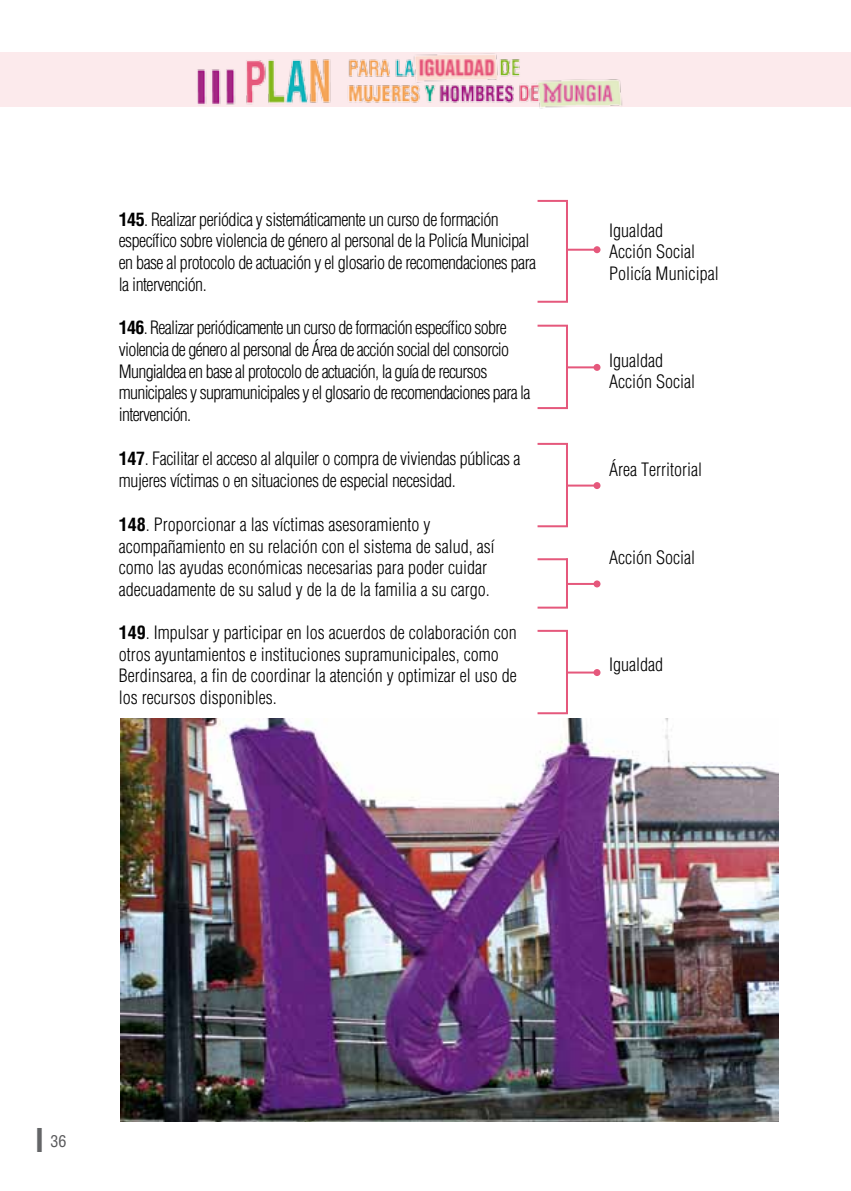
<style>
.page{position:relative;width:851px;height:1191px;background:#fff}
.page>*{position:absolute;margin:0;border:0;box-sizing:border-box;transform-origin:0 0}
.t1{font:300 condensed 18px/21.6px "Helvetica LT Std";color:#000}
.t2{font:300 condensed 18px/21.6px "Helvetica LT Std";letter-spacing:-.02em;color:#000}
.t3{font:300 condensed 18px/21.6px "Helvetica LT Std";letter-spacing:-.04em;color:#000}
.t4{font:condensed 16px "Helvetica LT Std";color:#58585a}
.s1{font-weight:700}
.s2{font-weight:700;font-size:32px;color:#646567}
</style>
<div class="page">
<img style="left:0;top:52px;width:850px;height:57px">
<hr style="left:850px;top:52px;width:1px;height:55px;background:#fceaec">
<hr style="left:537px;top:325px;width:31px;height:2px;background:#e5587c">
<hr style="left:566px;top:366px;width:31px;height:2px;background:#e5587c">
<hr style="left:537px;top:407px;width:31px;height:2px;background:#e5587c">
<hr style="left:566px;top:326px;width:2px;height:83px;background:#e5587c">
<div style="left:593px;top:364px;width:7px;height:7px;background:#e5587c;border-radius:50%"></div>
<hr style="left:537px;top:443px;width:31px;height:2px;background:#e5587c">
<hr style="left:566px;top:484px;width:31px;height:2px;background:#e5587c">
<hr style="left:537px;top:525px;width:31px;height:2px;background:#e5587c">
<hr style="left:566px;top:444px;width:2px;height:83px;background:#e5587c">
<div style="left:593px;top:482px;width:7px;height:7px;background:#e5587c;border-radius:50%"></div>
<hr style="left:537px;top:630px;width:31px;height:2px;background:#e5587c">
<hr style="left:566px;top:671px;width:31px;height:2px;background:#e5587c">
<hr style="left:537px;top:712px;width:31px;height:2px;background:#e5587c">
<hr style="left:566px;top:631px;width:2px;height:83px;background:#e5587c">
<div style="left:593px;top:669px;width:7px;height:7px;background:#e5587c;border-radius:50%"></div>
<hr style="left:537px;top:558px;width:31px;height:2px;background:#e5587c">
<hr style="left:566px;top:583px;width:31px;height:2px;background:#e5587c">
<hr style="left:537px;top:606px;width:31px;height:2px;background:#e5587c">
<hr style="left:566px;top:558px;width:2px;height:49px;background:#e5587c">
<div style="left:593px;top:580px;width:7px;height:7px;background:#e5587c;border-radius:50%"></div>
<hr style="left:537px;top:301px;width:31px;height:2px;background:#e5587c">
<hr style="left:537px;top:200px;width:31px;height:2px;background:#e5587c">
<hr style="left:566px;top:249px;width:31px;height:2px;background:#e5587c">
<hr style="left:566px;top:201px;width:2px;height:101px;background:#e5587c">
<div style="left:593px;top:246px;width:7px;height:7px;background:#e5587c;border-radius:50%"></div>
<img style="left:121px;top:719px;width:657px;height:402px">
<p class="t2" style="left:119px;top:208px;width:419px"><span class="s1">145</span>. Realizar periódica y sistemáticamente un curso de formación específico sobre violencia de género al personal de la Policía Municipal en base al protocolo de actuación y el glosario de recomendaciones para la intervención.</p>
<p class="t1" style="left:609px;top:219px;width:111px">Igualdad<br>Acción Social<br>Policía Municipal</p>
<p class="t3" style="left:119px;top:317px;width:413px"><span class="s1">146</span>. Realizar periódicamente un curso de formación específico sobre violencia de género al personal de Área de acción social del consorcio Mungialdea en base al protocolo de actuación, la guía de recursos municipales y supramunicipales y el glosario de recomendaciones para la intervención.</p>
<p class="t1" style="left:609px;top:349px;width:87px">Igualdad<br>Acción Social</p>
<p class="t2" style="left:119px;top:447px;width:403px"><span class="s1">147</span>. Facilitar el acceso al alquiler o compra de viviendas públicas a mujeres víctimas o en situaciones de especial necesidad.</p>
<p class="t1" style="left:609px;top:458px;width:94px">Área Territorial</p>
<p class="t1" style="left:119px;top:514px;width:377px"><span class="s1">148</span>. Proporcionar a las víctimas asesoramiento y acompañamiento en su relación con el sistema de salud, así como las ayudas económicas necesarias para poder cuidar adecuadamente de su salud y de la de la familia a su cargo.</p>
<p class="t1" style="left:609px;top:546px;width:87px">Acción Social</p>
<p class="t1" style="left:119px;top:621px;width:399px"><span class="s1">149</span>. Impulsar y participar en los acuerdos de colaboración con otros ayuntamientos e instituciones supramunicipales, como Berdinsarea, a fin de coordinar la atención y optimizar el uso de los recursos disponibles.</p>
<p class="t1" style="left:609px;top:654px;width:55px">Igualdad</p>
<p class="t4" style="left:35px;top:1131px;width:33px"><span class="s2">I</span> 36</p>
</div>
